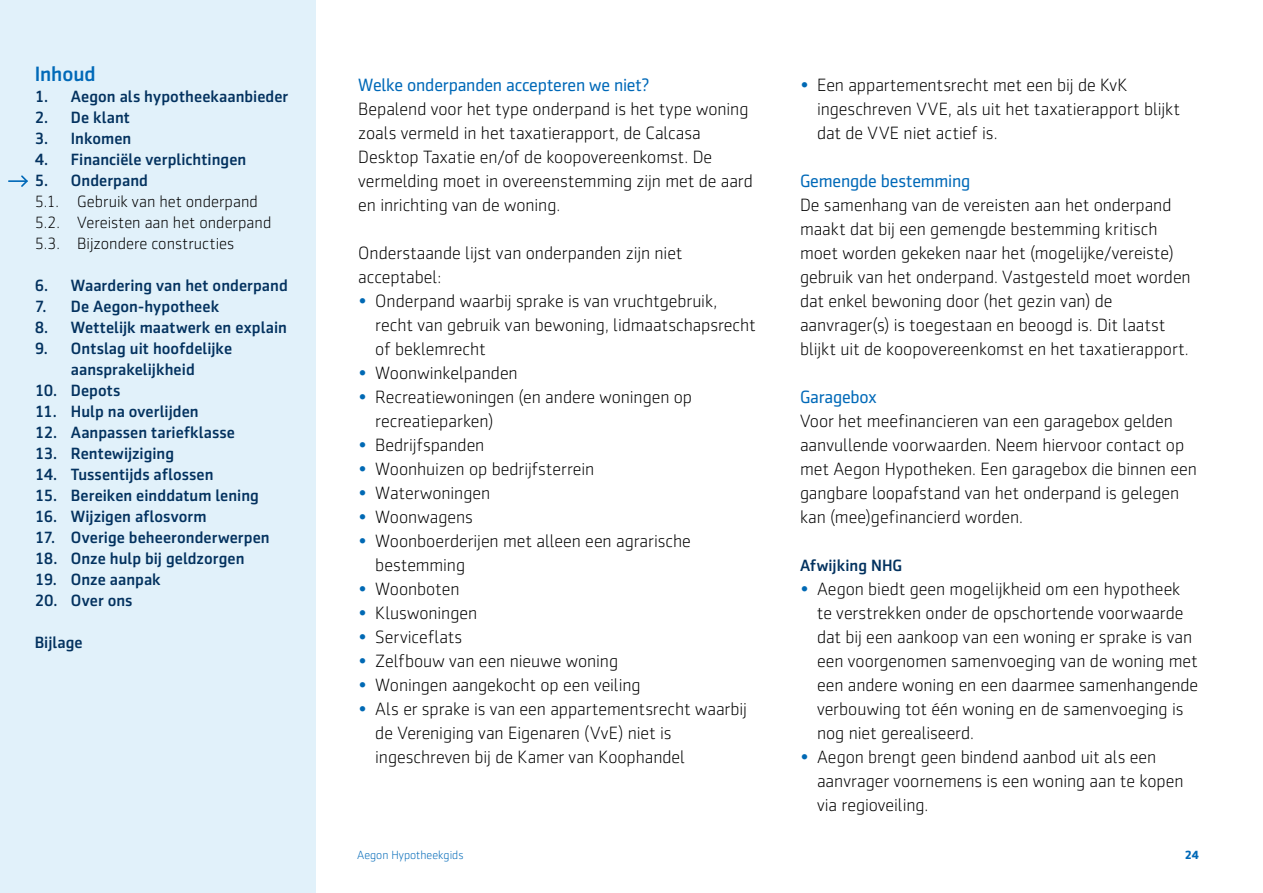
<style>
.page{position:relative;width:1263px;height:893px;background:#fff}
.page>*{position:absolute;margin:0;border:0;box-sizing:border-box;transform-origin:0 0}
.t1{font:500 21px "Sentico Sans DT";letter-spacing:-.005em;color:#0069b8}
.BODY_platte_tekst{font:300 18px/24px "Sentico Sans DT";letter-spacing:-.005em;color:#000}
.BODY_kopje_niveau_2{font:18px "Sentico Sans DT";letter-spacing:-.01em;color:#0069b8}
.BODY_kopje_niveau_3{font:500 16.5px/21px "Sentico Sans DT";letter-spacing:.005em;color:#03325f;text-align:center}
.t2{font:300 16.5px/21px "Sentico Sans DT";color:#000}
.t3{font:300 12px "Sentico Sans DT";color:#0069b8}
.t4{font:700 12px "Sentico Sans DT";color:#0069b8}
.s1{color:#0069b4}
</style>
<div class="page">
<div style="left:0;top:0;width:316px;height:893px;background:#e1f1fa"></div>
<svg style="left:21px;top:175px;width:6px;height:12px"></svg>
<hr style="left:8px;top:180px;width:20px;height:2px;background:#0069b8">
<p class="t1" style="left:35px;top:63px;width:63px">Inhoud</p>
<p class="BODY_kopje_niveau_3" style="left:35px;top:86px;width:255px">1. Aegon als hypotheekaanbieder</p>
<p class="BODY_kopje_niveau_3" style="left:35px;top:107px;width:97px">2. De klant</p>
<p class="BODY_kopje_niveau_3" style="left:35px;top:128px;width:98px">3. Inkomen</p>
<p class="BODY_kopje_niveau_3" style="left:35px;top:149px;width:213px">4. Financiële verplichtingen</p>
<p class="BODY_kopje_niveau_3" style="left:35px;top:170px;width:115px">5. Onderpand</p>
<p class="t2" style="left:35px;top:192px;width:238px">5.1. Gebruik van het onderpand<br>5.2. Vereisten aan het onderpand<br>5.3. Bijzondere constructies</p>
<p class="BODY_kopje_niveau_3" style="left:35px;top:275px;width:255px">6. Waardering van het onderpand</p>
<p class="BODY_kopje_niveau_3" style="left:35px;top:296px;width:186px">7. De Aegon-hypotheek</p>
<p class="BODY_kopje_niveau_3" style="left:35px;top:317px;width:254px">8. Wettelijk maatwerk en explain</p>
<p class="BODY_kopje_niveau_3" style="left:35px;top:338px;width:199px">9. Ontslag uit hoofdelijke aansprakelijkheid</p>
<p class="BODY_kopje_niveau_3" style="left:35px;top:380px;width:87px">10. Depots</p>
<p class="BODY_kopje_niveau_3" style="left:35px;top:401px;width:165px">11. Hulp na overlijden</p>
<p class="BODY_kopje_niveau_3" style="left:35px;top:422px;width:202px">12. Aanpassen tariefklasse</p>
<p class="BODY_kopje_niveau_3" style="left:35px;top:443px;width:141px">13. Rentewijziging</p>
<p class="BODY_kopje_niveau_3" style="left:35px;top:464px;width:180px">14. Tussentijds aflossen</p>
<p class="BODY_kopje_niveau_3" style="left:35px;top:485px;width:226px">15. Bereiken einddatum lening</p>
<p class="BODY_kopje_niveau_3" style="left:35px;top:506px;width:173px">16. Wijzigen aflosvorm</p>
<p class="BODY_kopje_niveau_3" style="left:35px;top:527px;width:236px">17. Overige beheeronderwerpen</p>
<p class="BODY_kopje_niveau_3" style="left:35px;top:548px;width:211px">18. Onze hulp bij geldzorgen</p>
<p class="BODY_kopje_niveau_3" style="left:35px;top:569px;width:128px">19. Onze aanpak</p>
<p class="BODY_kopje_niveau_3" style="left:35px;top:590px;width:99px">20. Over ons</p>
<p class="BODY_kopje_niveau_3" style="left:35px;top:632px;width:49px">Bijlage</p>
<p class="BODY_kopje_niveau_2" style="left:358px;top:75px;width:293px">Welke onderpanden accepteren we niet?</p>
<p class="BODY_platte_tekst" style="left:358px;top:97px;width:396px">Bepalend voor het type onderpand is het type woning zoals vermeld in het taxatierapport, de Calcasa Desktop Taxatie en/of de koopovereenkomst. De vermelding moet in overeenstemming zijn met de aard en inrichting van de woning.</p>
<p class="BODY_platte_tekst" style="left:358px;top:241px;width:326px">Onderstaande lijst van onderpanden zijn niet acceptabel:</p>
<p class="BODY_platte_tekst" style="left:375px;top:289px;width:382px;text-indent:-17px"><span class="s1">•</span> Onderpand waarbij sprake is van vruchtgebruik, recht van gebruik van bewoning, lidmaatschapsrecht of beklemrecht</p>
<p class="BODY_platte_tekst" style="left:358px;top:361px;width:161px"><span class="s1">•</span> Woonwinkelpanden</p>
<p class="BODY_platte_tekst" style="left:375px;top:385px;width:318px;text-indent:-17px"><span class="s1">•</span> Recreatiewoningen (en andere woningen op recreatieparken)</p>
<p class="BODY_platte_tekst" style="left:358px;top:433px;width:128px"><span class="s1">•</span> Bedrijfspanden</p>
<p class="BODY_platte_tekst" style="left:358px;top:457px;width:237px"><span class="s1">•</span> Woonhuizen op bedrijfsterrein</p>
<p class="BODY_platte_tekst" style="left:358px;top:481px;width:133px"><span class="s1">•</span> Waterwoningen</p>
<p class="BODY_platte_tekst" style="left:358px;top:505px;width:116px"><span class="s1">•</span> Woonwagens</p>
<p class="BODY_platte_tekst" style="left:375px;top:529px;width:317px;text-indent:-17px"><span class="s1">•</span> Woonboerderijen met alleen een agrarische bestemming</p>
<p class="BODY_platte_tekst" style="left:358px;top:577px;width:103px"><span class="s1">•</span> Woonboten</p>
<p class="BODY_platte_tekst" style="left:358px;top:601px;width:120px"><span class="s1">•</span> Kluswoningen</p>
<p class="BODY_platte_tekst" style="left:358px;top:625px;width:106px"><span class="s1">•</span> Serviceflats</p>
<p class="BODY_platte_tekst" style="left:358px;top:649px;width:261px"><span class="s1">•</span> Zelfbouw van een nieuwe woning</p>
<p class="BODY_platte_tekst" style="left:358px;top:673px;width:284px"><span class="s1">•</span> Woningen aangekocht op een veiling</p>
<p class="BODY_platte_tekst" style="left:375px;top:697px;width:373px;text-indent:-17px"><span class="s1">•</span> Als er sprake is van een appartementsrecht waarbij de Vereniging van Eigenaren (VvE) niet is ingeschreven bij de Kamer van Koophandel</p>
<p class="BODY_platte_tekst" style="left:817px;top:73px;width:365px;text-indent:-17px"><span class="s1">•</span> Een appartementsrecht met een bij de KvK ingeschreven VVE, als uit het taxatierapport blijkt dat de VVE niet actief is.</p>
<p class="BODY_kopje_niveau_2" style="left:800px;top:171px;width:172px">Gemengde bestemming</p>
<p class="BODY_platte_tekst" style="left:800px;top:193px;width:392px">De samenhang van de vereisten aan het onderpand maakt dat bij een gemengde bestemming kritisch moet worden gekeken naar het (mogelijke/vereiste) gebruik van het onderpand. Vastgesteld moet worden dat enkel bewoning door (het gezin van) de aanvrager(s) is toegestaan en beoogd is. Dit laatst blijkt uit de koopovereenkomst en het taxatierapport.</p>
<p class="BODY_kopje_niveau_2" style="left:800px;top:387px;width:78px">Garagebox</p>
<p class="BODY_platte_tekst" style="left:800px;top:409px;width:398px">Voor het meefinancieren van een garagebox gelden aanvullende voorwaarden. Neem hiervoor contact op met Aegon Hypotheken. Een garagebox die binnen een gangbare loopafstand van het onderpand is gelegen kan (mee)gefinancierd worden.</p>
<p class="BODY_kopje_niveau_3" style="left:800px;top:554px;width:104px">Afwijking NHG</p>
<p class="BODY_platte_tekst" style="left:817px;top:577px;width:383px;text-indent:-17px"><span class="s1">•</span> Aegon biedt geen mogelijkheid om een hypotheek te verstrekken onder de opschortende voorwaarde dat bij een aankoop van een woning er sprake is van een voorgenomen samenvoeging van de woning met een andere woning en een daarmee samenhangende verbouwing tot één woning en de samenvoeging is nog niet gerealiseerd.</p>
<p class="BODY_platte_tekst" style="left:817px;top:745px;width:368px;text-indent:-17px"><span class="s1">•</span> Aegon brengt geen bindend aanbod uit als een aanvrager voornemens is een woning aan te kopen via regioveiling.</p>
<p class="t3" style="left:357px;top:848px;width:108px">Aegon Hypotheekgids</p>
<p class="t4" style="left:1185px;top:847px;width:16px">24</p>
</div>
